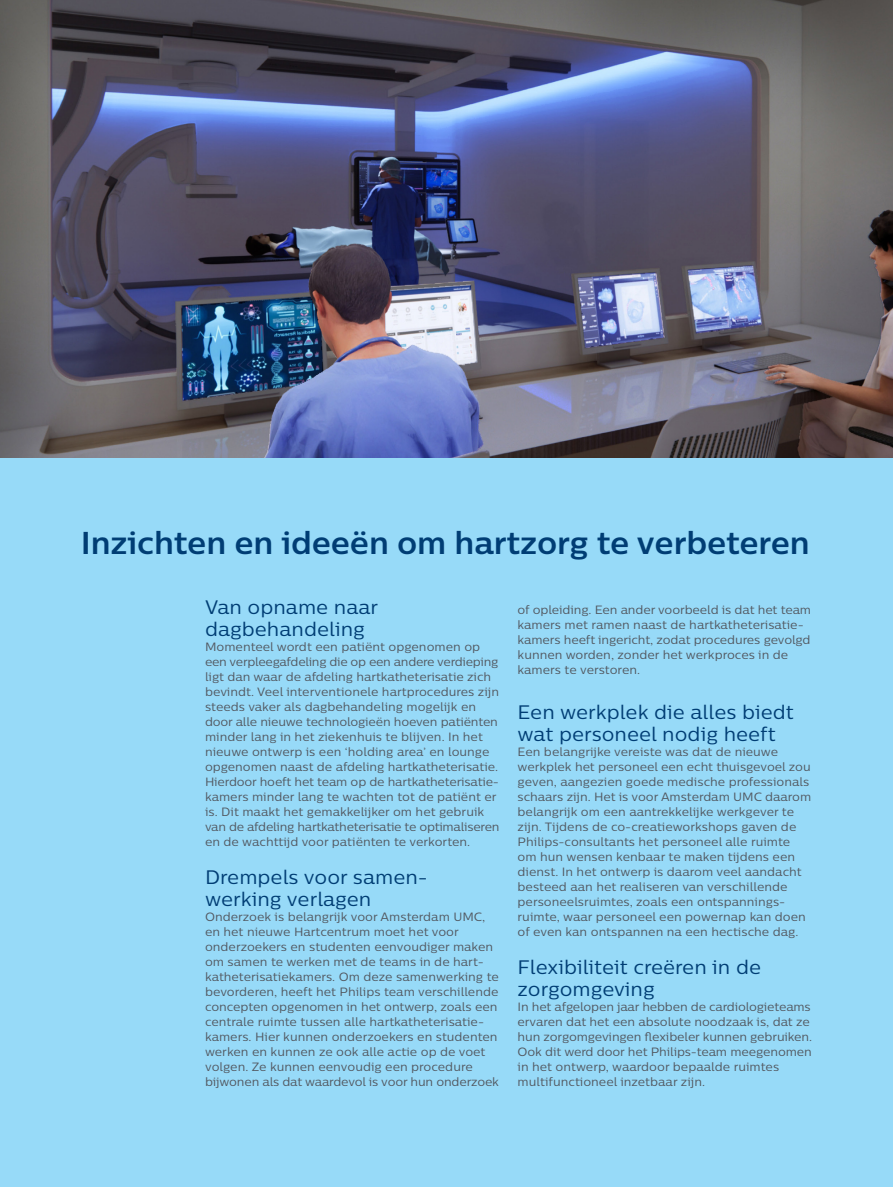
<style>
.page{position:relative;width:893px;height:1187px;background:#fff}
.page>*{position:absolute;margin:0;border:0;box-sizing:border-box;transform-origin:0 0}
._02_Body_Heading{font:700 31.5px "Centrale Sans";letter-spacing:-.005em;color:#003d74}
._02_Body_Heading-2{font:19.5px/22.5px "Centrale Sans";color:#003d74}
._01_Body_Copy{font:12px/15px "Centrale Sans";color:#52575f}
</style>
<div class="page">
<div style="left:0;top:441px;width:893px;height:745px;background:#97daf8"></div>
<img style="left:0;top:0;width:893px;height:457px">
<p class="_02_Body_Heading" style="left:81px;top:522px;width:730px">Inzichten en ideeën om hartzorg te verbeteren</p>
<p class="_02_Body_Heading-2" style="left:205px;top:595px;width:175px">Van opname naar dagbehandeling</p>
<p class="_01_Body_Copy" style="left:205px;top:639px;width:296px">Momenteel wordt een patiënt opgenomen op een verpleegafdeling die op een andere verdieping ligt dan waar de afdeling hartkatheterisatie zich bevindt. Veel interventionele hartprocedures zijn steeds vaker als dagbehandeling mogelijk en door alle nieuwe technologieën hoeven patiënten minder lang in het ziekenhuis te blijven. In het nieuwe ontwerp is een ‘holding area’ en lounge opgenomen naast de afdeling hartkatheterisatie.<br>Hierdoor hoeft het team op de hartkatheterisatie&shy;kamers minder lang te wachten tot de patiënt er is. Dit maakt het gemakkelijker om het gebruik van de afdeling hartkatheterisatie te optimaliseren en de wachttijd voor patiënten te verkorten.</p>
<p class="_02_Body_Heading-2" style="left:205px;top:865px;width:224px">Drempels voor samen&shy;werking verlagen</p>
<p class="_01_Body_Copy" style="left:205px;top:909px;width:295px">Onderzoek is belangrijk voor Amsterdam UMC, en het nieuwe Hartcentrum moet het voor onderzoekers en studenten eenvoudiger maken om samen te werken met de teams in de hart&shy;katheterisatiekamers. Om deze samenwerking te bevorderen, heeft het Philips team verschillende concepten opgenomen in het ontwerp, zoals een centrale ruimte tussen alle hartkatheterisatie&shy;kamers. Hier kunnen onderzoekers en studenten werken en kunnen ze ook alle actie op de voet volgen. Ze kunnen eenvoudig een procedure bijwonen als dat waardevol is voor hun onderzoek</p>
<p class="_01_Body_Copy" style="left:518px;top:601px;width:295px">of opleiding. Een ander voorbeeld is dat het team kamers met ramen naast de hartkatheterisatie&shy;kamers heeft ingericht, zodat procedures gevolgd kunnen worden, zonder het werkproces in de kamers te verstoren.</p>
<p class="_02_Body_Heading-2" style="left:518px;top:700px;width:278px">Een werkplek die alles biedt wat personeel nodig heeft</p>
<p class="_01_Body_Copy" style="left:518px;top:744px;width:295px">Een belangrijke vereiste was dat de nieuwe werkplek het personeel een echt thuisgevoel zou geven, aangezien goede medische professionals schaars zijn. Het is voor Amsterdam UMC daarom belangrijk om een aantrekkelijke werkgever te zijn. Tijdens de co-creatieworkshops gaven de Philips-consultants het personeel alle ruimte om hun wensen kenbaar te maken tijdens een dienst. In het ontwerp is daarom veel aandacht besteed aan het realiseren van verschillende personeelsruimtes, zoals een ontspannings&shy;ruimte, waar personeel een powernap kan doen of even kan ontspannen na een hectische dag.</p>
<p class="_02_Body_Heading-2" style="left:518px;top:955px;width:245px">Flexibiliteit creëren in de zorgomgeving</p>
<p class="_01_Body_Copy" style="left:518px;top:999px;width:296px">In het afgelopen jaar hebben de cardiologieteams ervaren dat het een absolute noodzaak is, dat ze hun zorgomgevingen flexibeler kunnen gebruiken.<br>Ook dit werd door het Philips-team meegenomen in het ontwerp, waardoor bepaalde ruimtes multifunctioneel inzetbaar zijn.</p>
</div>
